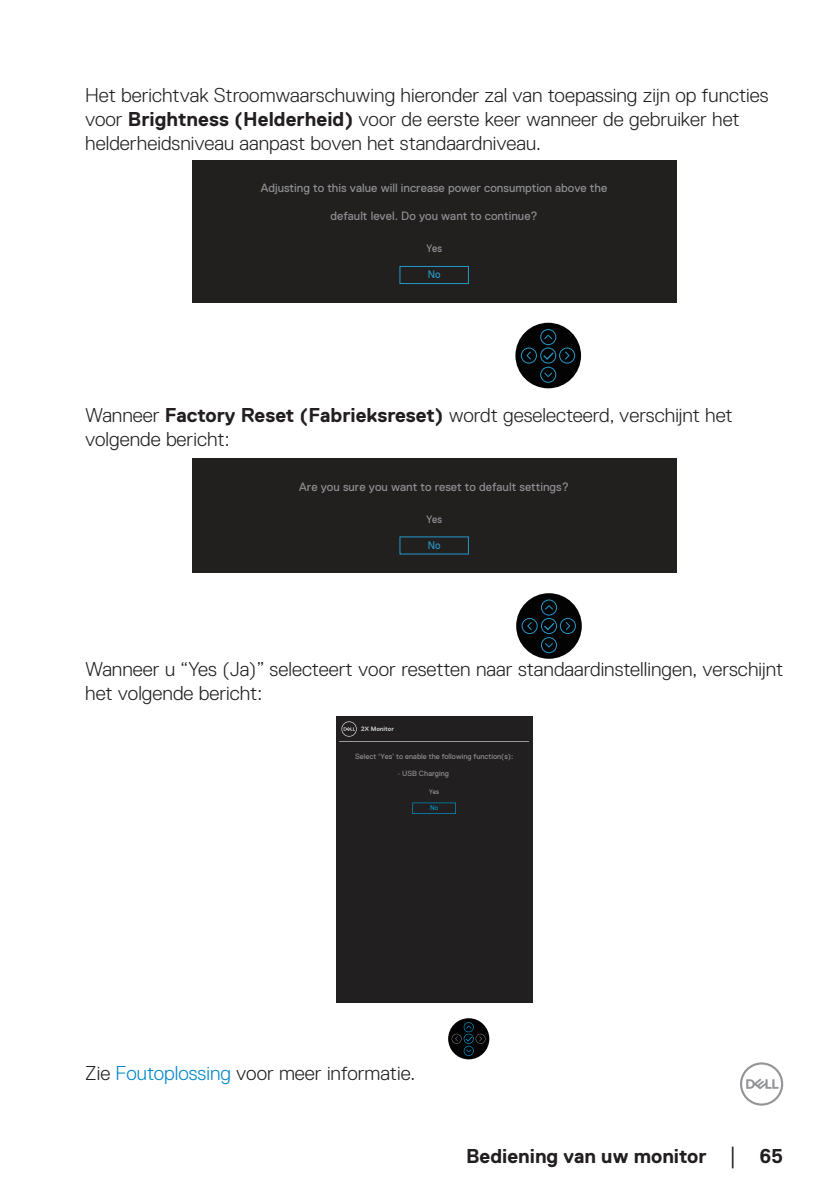
<style>
.page{position:relative;width:840px;height:1191px;background:#fff}
.page>*{position:absolute;margin:0;border:0;box-sizing:border-box;transform-origin:0 0}
.text{font:300 20px/24px "Dell Replica";color:#231f20}
.t1{font:700 20px "Dell Replica";color:#231f20}
.t2{font:12px "Dell Replica";color:#8d8d91}
.t3{font:11px "Dell Replica";color:#939498;scale:.92 1}
.t4{font:11px "Dell Replica";color:#2797c8;scale:.92 1}
.t5{font:7.6px/16.4px "Dell Replica";color:#919191}
.t6{font:6.8px "Dell Replica";color:#999;scale:.92 1}
.t7{font:6.8px "Dell Replica";color:#009ed9;scale:.92 1}
.t8{font:700 6.4px "Dell Replica";color:#c4c7c9}
.s1{font-weight:700}
.s2{color:#0087cb}
.s3{font-family:"Times New Roman";font-weight:400;font-size:18px}
</style>
<div class="page">
<svg style="left:740px;top:1062px;width:42px;height:43px"></svg>
<div style="left:191px;top:160px;width:485px;height:142px;background:#21201f"></div>
<svg style="left:399px;top:266px;width:69px;height:18px"></svg>
<div style="left:515px;top:323px;width:65px;height:65px;background:#030303;border-radius:50%"></div>
<svg style="left:520px;top:329px;width:55px;height:54px"></svg>
<div style="left:191px;top:459px;width:485px;height:114px;background:#21201f"></div>
<svg style="left:399px;top:536px;width:69px;height:18px"></svg>
<div style="left:516px;top:593px;width:65px;height:66px;background:#030303;border-radius:50%"></div>
<svg style="left:521px;top:599px;width:54px;height:54px"></svg>
<div style="left:335px;top:716px;width:197px;height:286px;background:#211f1f"></div>
<hr style="left:339px;top:741px;width:189px;height:1px;background:#999">
<svg style="left:341px;top:721px;width:15px;height:15px"></svg>
<svg style="left:412px;top:802px;width:43px;height:12px"></svg>
<div style="left:448px;top:1018px;width:41px;height:41px;background:#000;border-radius:50%"></div>
<svg style="left:451px;top:1022px;width:34px;height:33px"></svg>
<p class="text" style="left:85px;top:83px;width:684px">Het berichtvak Stroomwaarschuwing hieronder zal van toepassing zijn op functies voor <span class="s1">Brightness (Helderheid)</span> voor de eerste keer wanneer de gebruiker het helderheidsniveau aanpast boven het standaardniveau.</p>
<p class="t2" style="left:260px;top:181px;width:348px">Adjusting to this value will increase power consumption above the</p>
<p class="t2" style="left:330px;top:210px;width:209px">default level. Do you want to continue?</p>
<p class="t3" style="left:426px;top:242px;width:19px">Yes</p>
<p class="t4" style="left:427px;top:268px;width:15px">No</p>
<p class="text" style="left:85px;top:403px;width:648px">Wanneer <span class="s1">Factory Reset (Fabrieksreset)</span> wordt geselecteerd, verschijnt het volgende bericht:</p>
<p class="t2" style="left:299px;top:480px;width:271px">Are you sure you want to reset to default settings?</p>
<p class="t3" style="left:426px;top:513px;width:19px">Yes</p>
<p class="t4" style="left:427px;top:539px;width:15px">No</p>
<p class="text" style="left:85px;top:657px;width:699px">Wanneer u “Yes (Ja)” selecteert voor resetten naar standaardinstellingen, verschijnt het volgende bericht:</p>
<p class="t8" style="left:361px;top:725px;width:34px">2X Monitor</p>
<p class="t5" style="left:398px;top:748px;width:117px;text-indent:-43px">Select ‘Yes’ to enable the following function(s): · USB Charging</p>
<p class="t6" style="left:429px;top:788px;width:12px">Yes</p>
<p class="t7" style="left:430px;top:804px;width:10px">No</p>
<p class="text" style="left:85px;top:1061px;width:331px">Zie <span class="s2">Foutoplossing</span> voor meer informatie.</p>
<p class="t1" style="left:466px;top:1144px;width:318px">Bediening van uw monitor <span class="s3">│</span> 65</p>
</div>
